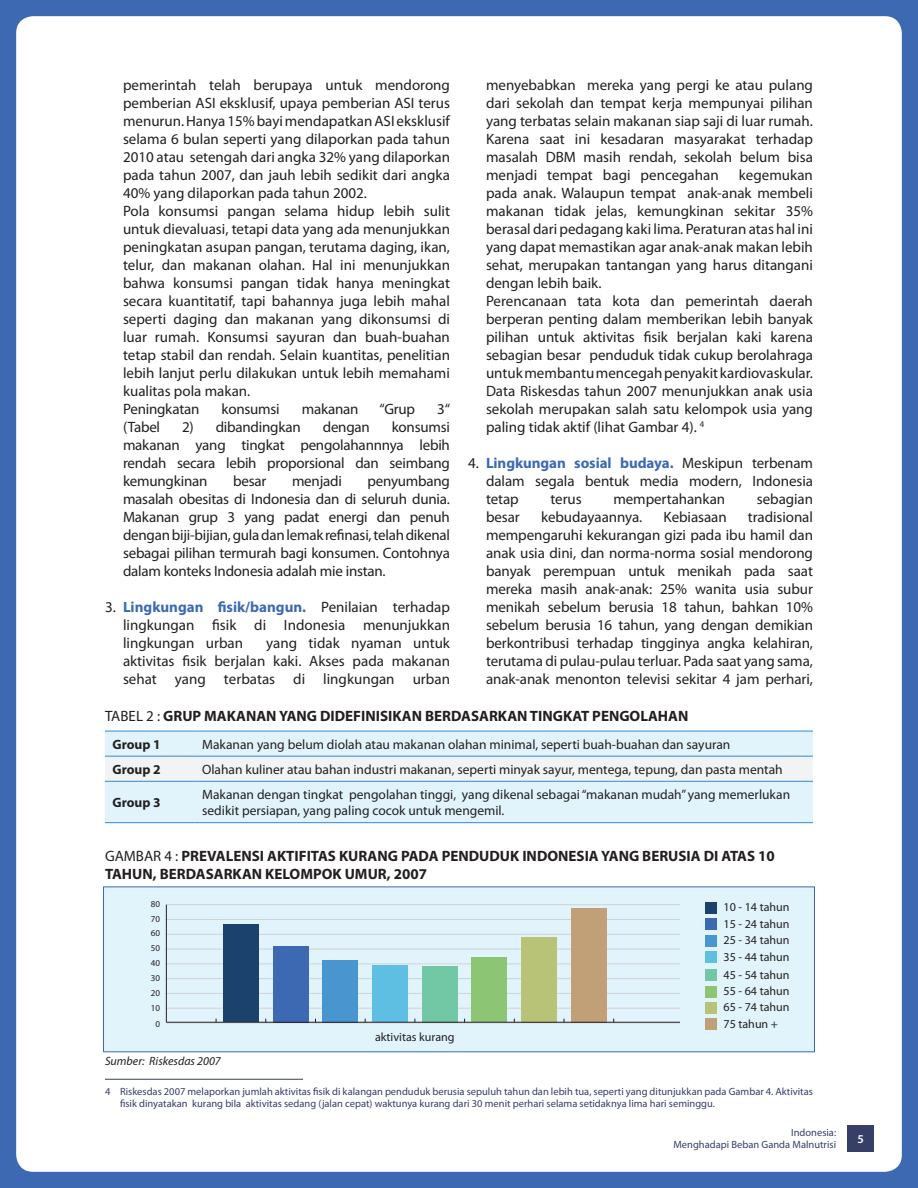
<style>
.page{position:relative;width:918px;height:1188px;background:#3d69b2}
.page>*{position:absolute;margin:0;border:0;box-sizing:border-box;transform-origin:0 0}
.t1{font:15px/18px "Myriad Pro";color:#231f20;text-align:justify}
.t2{font:700 15px/18px "Myriad Pro";color:#231f20}
.t3{font:13.5px/16.2px "Myriad Pro";color:#231f20}
.t4{font:700 13.5px "Myriad Pro";color:#231f20}
.t5{font:12px/16.4px "Myriad Pro";color:#231f20;text-align:justify}
.t6{font:italic 12px "Myriad Pro";color:#231f20}
.t7{font:600 12px "Myriad Pro";color:#fff}
.t8{font:10.5px/12.6px "Myriad Pro";color:#363f67;text-align:right}
.t9{font:9px "Myriad Pro";color:#231f20}
.s1{font-weight:700;color:#3d69b2}
.s2{font-weight:400}
</style>
<div class="page">
<div style="left:16px;top:16px;width:886px;height:1156px;background:#fff;border-radius:17px"></div>
<div style="left:848px;top:1126px;width:26px;height:26px;background:#363f67"></div>
<div style="left:105px;top:732px;width:708px;height:90px;background:#e1f4fc"></div>
<div style="left:105px;top:757px;width:708px;height:24px;background:#f2f3f4"></div>
<hr style="left:105px;top:756px;width:90px;height:1px;background:#4895d0">
<hr style="left:195px;top:756px;width:618px;height:1px;background:#4895d0">
<hr style="left:105px;top:781px;width:90px;height:1px;background:#4895d0">
<hr style="left:195px;top:781px;width:618px;height:1px;background:#4895d0">
<hr style="left:105px;top:730px;width:90px;height:2px;background:#4895d0">
<hr style="left:195px;top:730px;width:618px;height:2px;background:#4895d0">
<hr style="left:105px;top:822px;width:90px;height:1px;background:#4895d0">
<hr style="left:195px;top:822px;width:618px;height:1px;background:#4895d0">
<hr style="left:105px;top:1079px;width:198px;height:1px;background:#363f67">
<div style="left:104px;top:887px;width:710px;height:165px;background:#e1f4fc"></div>
<div style="left:103px;top:887px;width:712px;height:165px;border:1px solid #3d69b2"></div>
<hr style="left:166px;top:1023px;width:514px;height:1px;background:#d1d2d4">
<hr style="left:166px;top:1008px;width:514px;height:1px;background:#d1d2d4">
<hr style="left:166px;top:993px;width:514px;height:1px;background:#d1d2d4">
<hr style="left:166px;top:978px;width:514px;height:1px;background:#d1d2d4">
<hr style="left:166px;top:963px;width:514px;height:1px;background:#d1d2d4">
<hr style="left:166px;top:949px;width:514px;height:1px;background:#d1d2d4">
<hr style="left:166px;top:934px;width:514px;height:1px;background:#d1d2d4">
<hr style="left:166px;top:919px;width:514px;height:1px;background:#d1d2d4">
<hr style="left:166px;top:904px;width:514px;height:1px;background:#d1d2d4">
<div style="left:705px;top:902px;width:12px;height:12px;background:#1b426d"></div>
<div style="left:705px;top:919px;width:12px;height:11px;background:#3d69b2"></div>
<div style="left:705px;top:935px;width:12px;height:11px;background:#4895d0"></div>
<div style="left:705px;top:951px;width:12px;height:12px;background:#5fbfe2"></div>
<div style="left:705px;top:969px;width:12px;height:12px;background:#72c7a5"></div>
<div style="left:705px;top:986px;width:12px;height:11px;background:#8cc675"></div>
<div style="left:705px;top:1002px;width:12px;height:12px;background:#b9c377"></div>
<div style="left:705px;top:1019px;width:12px;height:11px;background:#c19f77"></div>
<div style="left:223px;top:925px;width:36px;height:97px;background:#1b426d"></div>
<div style="left:273px;top:946px;width:36px;height:76px;background:#3d69b2"></div>
<div style="left:322px;top:960px;width:36px;height:62px;background:#4895d0"></div>
<div style="left:372px;top:965px;width:36px;height:57px;background:#5fbfe2"></div>
<div style="left:422px;top:966px;width:36px;height:56px;background:#72c7a5"></div>
<div style="left:472px;top:957px;width:35px;height:65px;background:#8cc675"></div>
<div style="left:521px;top:937px;width:36px;height:85px;background:#b9c377"></div>
<div style="left:571px;top:908px;width:36px;height:114px;background:#c19f77"></div>
<hr style="left:166px;top:905px;width:1px;height:117px;background:#231f20">
<hr style="left:166px;top:1022px;width:514px;height:1px;background:#231f20">
<p class="t1" style="left:123px;top:76px;width:329px;text-align:left">pemerintah telah berupaya untuk mendorong pemberian ASI eksklusif, upaya pemberian ASI terus menurun. Hanya 15% bayi mendapatkan ASI eksklusif selama 6 bulan seperti yang dilaporkan pada tahun 2010 atau setengah dari angka 32% yang dilaporkan pada tahun 2007, dan jauh lebih sedikit dari angka 40% yang dilaporkan pada tahun 2002.<br>Pola konsumsi pangan selama hidup lebih sulit untuk dievaluasi, tetapi data yang ada menunjukkan peningkatan asupan pangan, terutama daging, ikan, telur, dan makanan olahan. Hal ini menunjukkan bahwa konsumsi pangan tidak hanya meningkat secara kuantitatif, tapi bahannya juga lebih mahal seperti daging dan makanan yang dikonsumsi di luar rumah. Konsumsi sayuran dan buah-buahan tetap stabil dan rendah. Selain kuantitas, penelitian lebih lanjut perlu dilakukan untuk lebih memahami kualitas pola makan.<br>Peningkatan</p>
<p class="t1" style="left:222px;top:400px;width:60px">konsumsi</p>
<p class="t1" style="left:302px;top:400px;width:58px">makanan</p>
<p class="t1" style="left:380px;top:400px;width:37px">“Grup</p>
<p class="t1" style="left:437px;top:400px;width:14px">3“</p>
<p class="t1" style="left:123px;top:418px;width:39px">(Tabel</p>
<p class="t1" style="left:182px;top:418px;width:120px">2) dibandingkan</p>
<p class="t1" style="left:323px;top:418px;width:49px">dengan</p>
<p class="t1" style="left:123px;top:418px;width:328px;text-indent:269px">konsumsi makanan yang tingkat pengolahannnya lebih rendah secara lebih proporsional dan seimbang kemungkinan</p>
<p class="t1" style="left:123px;top:472px;width:329px;text-indent:245px">penyumbang masalah obesitas di Indonesia dan di seluruh dunia.<br>Makanan grup 3 yang padat energi dan penuh dengan biji-bijian, gula dan lemak refinasi, telah dikenal sebagai pilihan termurah bagi konsumen. Contohnya dalam konteks Indonesia adalah mie instan.</p>
<p class="t1" style="left:123px;top:598px;width:329px;text-indent:-18px">3. <span class="s1">Lingkungan fisik/bangun.</span> Penilaian terhadap lingkungan fisik di Indonesia menunjukkan lingkungan urban</p>
<p class="t1" style="left:233px;top:472px;width:35px">besar</p>
<p class="t1" style="left:292px;top:472px;width:51px">menjadi</p>
<p class="t1" style="left:123px;top:634px;width:329px;text-indent:143px">yang tidak nyaman untuk aktivitas fisik berjalan kaki. Akses pada makanan sehat yang terbatas di lingkungan urban</p>
<p class="t1" style="left:486px;top:76px;width:329px">menyebabkan mereka yang pergi ke atau pulang dari sekolah dan tempat kerja mempunyai pilihan yang terbatas selain makanan siap saji di luar rumah.<br>Karena saat ini kesadaran masyarakat terhadap masalah DBM masih rendah, sekolah belum bisa menjadi tempat bagi pencegahan</p>
<p class="t1" style="left:486px;top:166px;width:329px;text-align:left;text-indent:253px">kegemukan pada anak. Walaupun tempat anak-anak membeli makanan tidak jelas, kemungkinan sekitar 35% berasal dari pedagang kaki lima. Peraturan atas hal ini yang dapat memastikan agar anak-anak makan lebih sehat, merupakan tantangan yang harus ditangani dengan lebih baik.<br>Perencanaan tata kota dan pemerintah daerah berperan penting dalam memberikan lebih banyak pilihan untuk aktivitas fisik berjalan kaki karena sebagian besar penduduk tidak cukup berolahraga untuk membantu mencegah penyakit kardiovaskular.<br>Data Riskesdas tahun 2007 menunjukkan anak usia sekolah merupakan salah satu kelompok usia yang paling tidak aktif (lihat Gambar 4). <sup>4</sup></p>
<p class="t1" style="left:486px;top:454px;width:329px;text-indent:-18px">4. <span class="s1">Lingkungan sosial budaya.</span> Meskipun terbenam dalam segala bentuk media modern, Indonesia tetap</p>
<p class="t1" style="left:551px;top:490px;width:33px">terus</p>
<p class="t1" style="left:613px;top:490px;width:113px">mempertahankan</p>
<p class="t1" style="left:757px;top:490px;width:58px">sebagian</p>
<p class="t1" style="left:486px;top:508px;width:329px;text-indent:262px">tradisional mempengaruhi kekurangan gizi pada ibu hamil dan anak usia dini, dan norma-norma sosial mendorong banyak perempuan untuk menikah pada saat mereka masih anak-anak: 25% wanita usia subur menikah sebelum berusia 18 tahun, bahkan 10% sebelum berusia 16 tahun, yang dengan demikian berkontribusi terhadap tingginya angka kelahiran, terutama di pulau-pulau terluar. Pada saat yang sama, anak-anak menonton televisi sekitar 4 jam perhari,</p>
<p class="t1" style="left:486px;top:508px;width:35px">besar</p>
<p class="t1" style="left:541px;top:508px;width:103px">kebudayaannya.</p>
<p class="t1" style="left:664px;top:508px;width:65px">Kebiasaan</p>
<p class="t2" style="left:105px;top:706px;width:585px"><span class="s2">TABEL 2 :</span> GRUP MAKANAN YANG DIDEFINISIKAN BERDASARKAN TINGKAT PENGOLAHAN</p>
<p class="t4" style="left:112px;top:735px;width:50px">Group 1</p>
<p class="t3" style="left:202px;top:736px;width:530px">Makanan yang belum diolah atau makanan olahan minimal, seperti buah-buahan dan sayuran</p>
<p class="t4" style="left:112px;top:760px;width:50px">Group 2</p>
<p class="t3" style="left:202px;top:761px;width:582px">Olahan kuliner atau bahan industri makanan, seperti minyak sayur, mentega, tepung, dan pasta mentah</p>
<p class="t4" style="left:112px;top:794px;width:50px">Group 3</p>
<p class="t3" style="left:202px;top:786px;width:590px">Makanan dengan tingkat pengolahan tinggi, yang dikenal sebagai “makanan mudah” yang memerlukan sedikit persiapan, yang paling cocok untuk mengemil.</p>
<p class="t2" style="left:105px;top:846px;width:671px"><span class="s2">GAMBAR 4 :</span> PREVALENSI AKTIFITAS KURANG PADA PENDUDUK INDONESIA YANG BERUSIA DI ATAS 10<br>TAHUN, BERDASARKAN KELOMPOK UMUR, 2007</p>
<p class="t9" style="left:151px;top:898px;width:11px">80</p>
<p class="t9" style="left:151px;top:913px;width:11px">70</p>
<p class="t9" style="left:151px;top:927px;width:11px">60</p>
<p class="t9" style="left:151px;top:942px;width:11px">50</p>
<p class="t9" style="left:151px;top:957px;width:11px">40</p>
<p class="t9" style="left:151px;top:972px;width:11px">30</p>
<p class="t9" style="left:151px;top:987px;width:11px">20</p>
<p class="t9" style="left:151px;top:1002px;width:11px">10</p>
<p class="t5" style="left:724px;top:899px;width:67px">10 - 14 tahun 15 - 24 tahun 25 - 34 tahun 35 - 44 tahun</p>
<p class="t5" style="left:724px;top:966px;width:67px">45 - 54 tahun 55 - 64 tahun 65 - 74 tahun</p>
<p class="t9" style="left:156px;top:1019px;width:6px">0</p>
<p class="t5" style="left:724px;top:1015px;width:56px">75 tahun +</p>
<p class="t6" style="left:105px;top:1053px;width:117px">Sumber: Riskesdas 2007</p>
<p class="t5" style="left:375px;top:1029px;width:81px">aktivitas kurang</p>
<p class="t8" style="left:120px;top:1085px;width:695px;text-align:left;text-indent:-15px">4 Riskesdas 2007 melaporkan jumlah aktivitas fisik di kalangan penduduk berusia sepuluh tahun dan lebih tua, seperti yang ditunjukkan pada Gambar 4. Aktivitas fisik dinyatakan kurang bila aktivitas sedang (jalan cepat) waktunya kurang dari 30 menit perhari selama setidaknya lima hari seminggu.</p>
<p class="t8" style="left:673px;top:1126px;width:164px">Indonesia:<br>Menghadapi Beban Ganda Malnutrisi</p>
<p class="t7" style="left:857px;top:1131px;width:8px">5</p>
</div>
